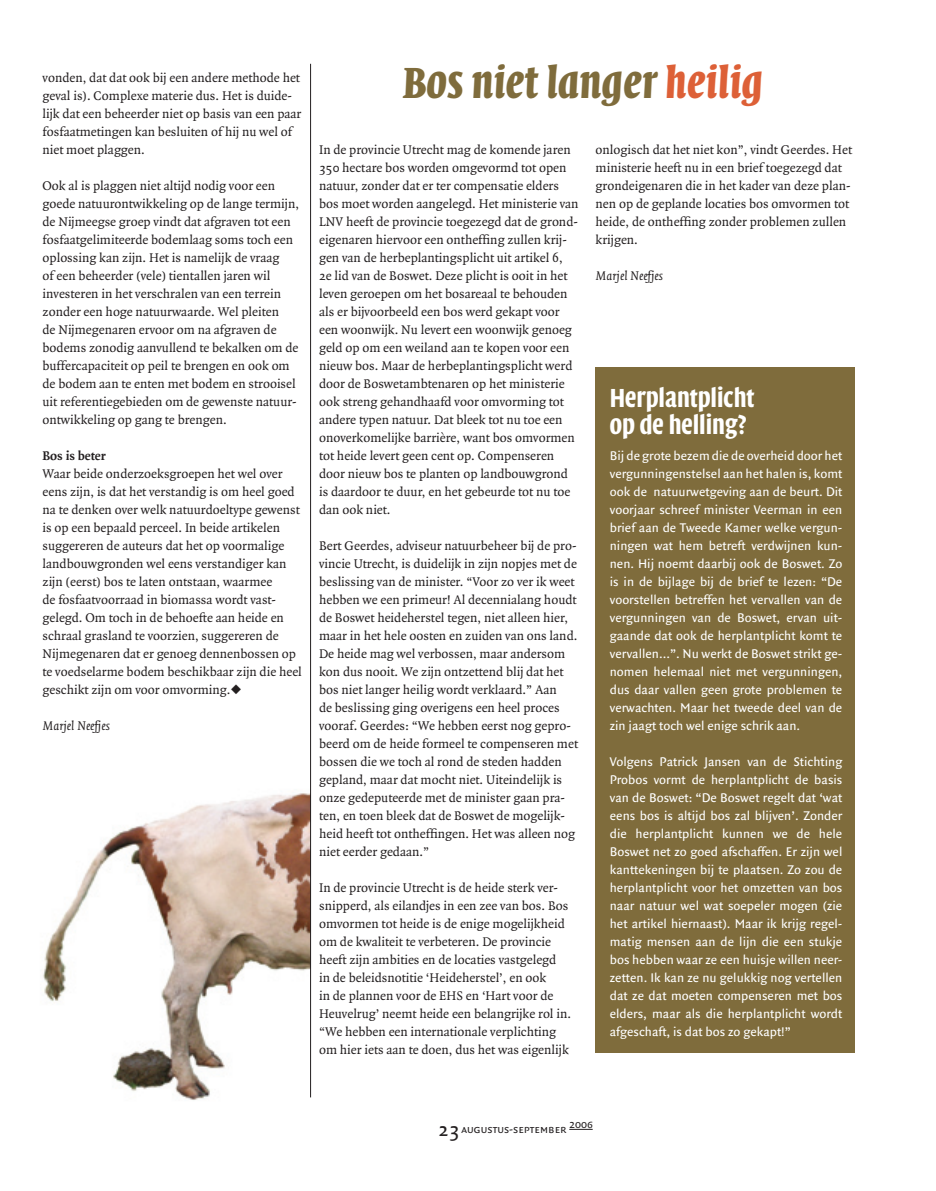
<style>
.page{position:relative;width:936px;height:1191px;background:#fff}
.page>*{position:absolute;margin:0;border:0;box-sizing:border-box;transform-origin:0 0}
.t1{font:italic 700 45px "Quadraat Dis";color:#7f6c3c}
.t2{font:600 27px/27px "Quadraat Sans Dis";color:#fff}
.t3{font:13.5px/18px "Quadraat";color:#231f20}
.t4{font:13.5px/18px "Quadraat Sans";color:#fff;text-align:justify}
.t5{font:italic 13.5px "Quadraat";color:#231f20}
.t6{font:700 13.5px "Quadraat";color:#231f20}
.t7{font:12px "Quadraat Sans Caps";color:#231f20}
.s1{color:#dd6037}
.s2{font-family:"Quadraat Sans";font-size:21px}
</style>
<div class="page">
<svg style="left:569px;top:1129px;width:23px;height:1px"></svg>
<img style="left:43px;top:793px;width:267px;height:307px">
<div style="left:595px;top:367px;width:260px;height:686px;background:#7f6c3c"></div>
<hr style="left:310px;top:64px;width:1px;height:1033px;background:#231f20">
<p class="t3" style="left:43px;top:69px;width:260px">vonden, dat dat ook bij een andere methode het geval is). Complexe materie dus. Het is duide&shy;lijk dat een beheerder niet op basis van een paar fosfaatmetingen kan besluiten of hij nu wel of niet moet plaggen.</p>
<p class="t3" style="left:43px;top:177px;width:258px">Ook al is plaggen niet altijd nodig voor een goede natuurontwikkeling op de lange termijn, de Nijmeegse groep vindt dat afgraven tot een fosfaatgelimiteerde bodemlaag soms toch een oplossing kan zijn. Het is namelijk de vraag<br>of een beheerder (vele) tientallen jaren wil investeren in het verschralen van een terrein zonder een hoge natuurwaarde. Wel pleiten<br>de Nijmegenaren ervoor om na afgraven de bodems zonodig aanvullend te bekalken om de buffercapaciteit op peil te brengen en ook om de bodem aan te enten met bodem en strooisel uit referentiegebieden om de gewenste natuur&shy;ontwikkeling op gang te brengen.</p>
<p class="t6" style="left:43px;top:448px;width:65px">Bos is beter</p>
<p class="t3" style="left:43px;top:465px;width:261px">Waar beide onderzoeksgroepen het wel over eens zijn, is dat het verstandig is om heel goed na te denken over welk natuurdoeltype gewenst is op een bepaald perceel. In beide artikelen suggereren de auteurs dat het op voormalige landbouwgronden wel eens verstandiger kan zijn (eerst) bos te laten ontstaan, waarmee<br>de fosfaatvoorraad in biomassa wordt vast&shy;gelegd. Om toch in de behoefte aan heide en schraal grasland te voorzien, suggereren de Nijmegenaren dat er genoeg dennenbossen op te voedselarme bodem beschikbaar zijn die heel geschikt zijn om voor omvorming.◆</p>
<p class="t5" style="left:43px;top:718px;width:69px">Marjel Neefjes</p>
<h1 class="t1" style="left:402px;top:59px;width:362px">Bos niet langer <span class="s1">heilig</span></h1>
<p class="t3" style="left:319px;top:141px;width:261px">In de provincie Utrecht mag de komende jaren 350 hectare bos worden omgevormd tot open natuur, zonder dat er ter compensatie elders bos moet worden aangelegd. Het ministerie van LNV heeft de provincie toegezegd dat de grond&shy;eigenaren hiervoor een ontheffing zullen krij&shy;gen van de herbeplantingsplicht uit artikel 6, 2e lid van de Boswet. Deze plicht is ooit in het leven geroepen om het bosareaal te behouden als er bijvoorbeeld een bos werd gekapt voor een woonwijk. Nu levert een woonwijk genoeg geld op om een weiland aan te kopen voor een nieuw bos. Maar de herbeplantingsplicht werd door de Boswetambtenaren op het ministerie ook streng gehandhaafd voor omvorming tot andere typen natuur. Dat bleek tot nu toe een onoverkomelijke barrière, want bos omvormen tot heide levert geen cent op. Compenseren door nieuw bos te planten op landbouwgrond is daardoor te duur, en het gebeurde tot nu toe dan ook niet.</p>
<p class="t3" style="left:319px;top:537px;width:260px">Bert Geerdes, adviseur natuurbeheer bij de pro&shy;vincie Utrecht, is duidelijk in zijn nopjes met de beslissing van de minister. “Voor zo ver ik weet hebben we een primeur! Al decennialang houdt de Boswet heideherstel tegen, niet alleen hier, maar in het hele oosten en zuiden van ons land.<br>De heide mag wel verbossen, maar andersom kon dus nooit. We zijn ontzettend blij dat het bos niet langer heilig wordt verklaard.” Aan<br>de beslissing ging overigens een heel proces vooraf. Geerdes: “We hebben eerst nog gepro&shy;beerd om de heide formeel te compenseren met bossen die we toch al rond de steden hadden gepland, maar dat mocht niet. Uiteindelijk is onze gedeputeerde met de minister gaan pra&shy;ten, en toen bleek dat de Boswet de mogelijk&shy;heid heeft tot ontheffingen. Het was alleen nog niet eerder gedaan.”</p>
<p class="t3" style="left:319px;top:879px;width:253px">In de provincie Utrecht is de heide sterk ver&shy;snipperd, als eilandjes in een zee van bos. Bos omvormen tot heide is de enige mogelijkheid om de kwaliteit te verbeteren. De provincie heeft zijn ambities en de locaties vastgelegd<br>in de beleidsnotitie ‘Heideherstel’, en ook<br>in de plannen voor de EHS en ‘Hart voor de Heuvelrug’ neemt heide een belangrijke rol in. “We hebben een internationale verplichting om hier iets aan te doen, dus het was eigenlijk</p>
<p class="t3" style="left:595px;top:141px;width:258px">onlogisch dat het niet kon”, vindt Geerdes. Het ministerie heeft nu in een brief toegezegd dat grondeigenaren die in het kader van deze plan&shy;nen op de geplande locaties bos omvormen tot heide, de ontheffing zonder problemen zullen krijgen.</p>
<p class="t5" style="left:595px;top:268px;width:69px">Marjel Neefjes</p>
<h2 class="t2" style="left:609px;top:385px;width:146px">Herplantplicht op de helling?</h2>
<p class="t4" style="left:609px;top:447px;width:234px">Bij de grote bezem die de overheid door het vergunningenstelsel aan het halen is, komt ook de natuurwetgeving aan de beurt. Dit voorjaar schreef minister Veerman in een brief aan de Tweede Kamer welke vergun&shy;ningen wat hem betreft verdwijnen kun&shy;nen. Hij noemt daarbij ook de Boswet. Zo is in de bijlage bij de brief te lezen: “De voorstellen betreffen het vervallen van de vergunningen van de Boswet, ervan uit&shy;gaande dat ook de herplantplicht komt te vervallen...”. Nu werkt de Boswet strikt ge&shy;nomen helemaal niet met vergunningen, dus daar vallen geen grote problemen te verwachten. Maar het tweede deel van de zin jaagt toch wel enige schrik aan.</p>
<p class="t4" style="left:609px;top:753px;width:234px">Volgens Patrick Jansen van de Stichting Probos vormt de herplantplicht de basis van de Boswet: “De Boswet regelt dat ‘wat eens bos is altijd bos zal blijven’. Zonder die herplantplicht kunnen we de hele Boswet net zo goed afschaffen. Er zijn wel kanttekeningen bij te plaatsen. Zo zou de herplantplicht voor het omzetten van bos naar natuur wel wat soepeler mogen (zie het artikel hiernaast). Maar ik krijg regel&shy;matig mensen aan de lijn die een stukje bos hebben waar ze een huisje willen neer&shy;zetten. Ik kan ze nu gelukkig nog vertellen dat ze dat moeten compenseren met bos elders, maar als die herplantplicht wordt afgeschaft, is dat bos zo gekapt!”</p>
<p class="t7" style="left:438px;top:1121px;width:156px"><span class="s2">23</span> augustus-september 2006</p>
</div>
